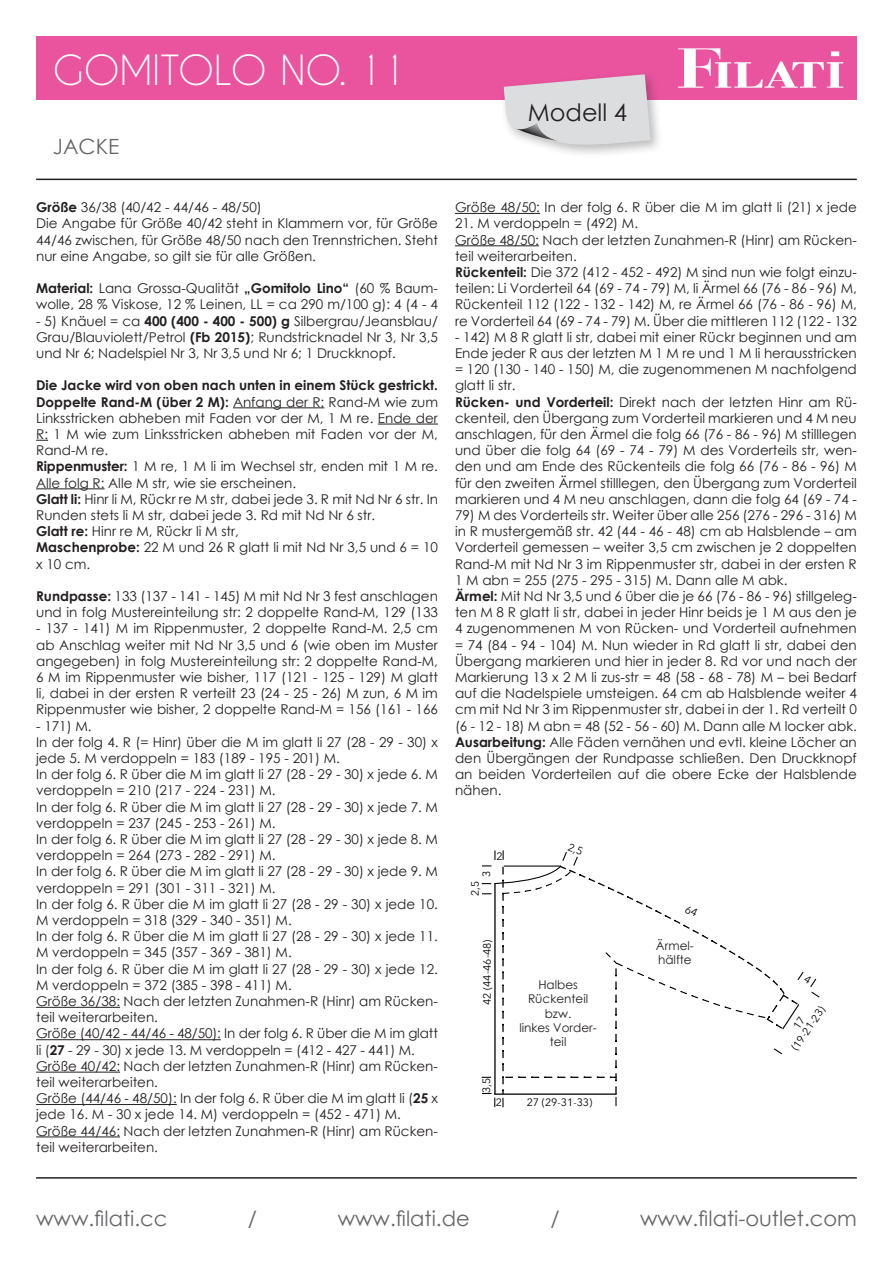
<style>
.page{position:relative;width:893px;height:1263px;background:#fff}
.page>*{position:absolute;margin:0;border:0;box-sizing:border-box;transform-origin:0 0}
.t1{font:39px "Caviar Dreams";color:#fff}
.t2{font:24px "Century Gothic";color:#231f20}
.t3{font:21px "Century Gothic";color:#67676a}
.t4{font:13.5px/16.2px "Century Gothic";color:#231f20}
.t5{font:12px/14.4px "Century Gothic";color:#231f20;text-align:center}
.t6{font:10.65px/10.6px "Avenir Next";color:#000001;text-align:center}
.s1{font-weight:700}
</style>
<div class="page">
<hr style="left:36px;top:1177px;width:821px;height:1px;background:#231f20">
<hr style="left:36px;top:179px;width:821px;height:1px;background:#231f20">
<div style="left:36px;top:36px;width:821px;height:64px;background:#ea549f"></div>
<svg style="left:678px;top:48px;width:165px;height:40px"></svg>
<div style="left:499px;top:70px;width:165px;height:88px;background:#231f20;opacity:.3"></div>
<svg style="left:504px;top:74px;width:147px;height:76px;background:#dcced7"></svg>
<hr style="left:233px;top:407px;width:91px;height:1px;background:#231f20">
<hr style="left:378px;top:424px;width:60px;height:1px;background:#231f20">
<svg style="left:36px;top:440px;width:12px;height:1px"></svg>
<hr style="left:36px;top:488px;width:69px;height:1px;background:#231f20">
<hr style="left:36px;top:1007px;width:84px;height:1px;background:#231f20">
<hr style="left:36px;top:1039px;width:185px;height:1px;background:#231f20">
<hr style="left:36px;top:1072px;width:84px;height:1px;background:#231f20">
<hr style="left:36px;top:1104px;width:141px;height:1px;background:#231f20">
<hr style="left:36px;top:1136px;width:84px;height:1px;background:#231f20">
<hr style="left:455px;top:213px;width:85px;height:1px;background:#231f20">
<hr style="left:455px;top:245px;width:84px;height:1px;background:#231f20">
<svg style="left:482px;top:850px;width:338px;height:257px"></svg>
<h1 class="t1" style="left:53px;top:47px;width:355px">GOMITOLO NO. 11</h1>
<h3 class="t3" style="left:53px;top:131px;width:68px">JACKE</h3>
<h2 class="t2" style="left:528px;top:96px;width:101px">Modell 4</h2>
<p class="t4" style="left:36px;top:199px;width:403px"><span class="s1">Größe</span> 36/38 (40/42 - 44/46 - 48/50)<br>Die Angabe für Größe 40/42 steht in Klammern vor, für Größe 44/46 zwischen, für Größe 48/50 nach den Trennstrichen. Steht nur eine Angabe, so gilt sie für alle Größen.</p>
<p class="t4" style="left:36px;top:280px;width:403px"><span class="s1">Material:</span> Lana Grossa-Qualität <span class="s1">„Gomitolo Lino“</span> (60 % Baum&shy;wolle, 28 % Viskose, 12 % Leinen, LL = ca 290 m/100 g): 4 (4 - 4</p>
<p class="t4" style="left:36px;top:312px;width:403px;text-align:justify">- 5) Knäuel = ca <span class="s1">400 (400 - 400 - 500) g</span> Silbergrau/Jeansblau/ Grau/Blauviolett/Petrol <span class="s1">(Fb 2015)</span>; Rundstricknadel Nr 3, Nr 3,5 und Nr 6; Nadelspiel Nr 3, Nr 3,5 und Nr 6; 1 Druckknopf.</p>
<p class="t4" style="left:36px;top:377px;width:403px"><span class="s1">Die Jacke wird von oben nach unten in einem Stück gestrickt.<br>Doppelte Rand-M (über 2 M):</span> Anfang der R: Rand-M wie zum Linksstricken abheben mit Faden vor der M, 1 M re. Ende der R: 1 M wie zum Linksstricken abheben mit Faden vor der M, Rand-M re.<br><span class="s1">Rippenmuster:</span> 1 M re, 1 M li im Wechsel str, enden mit 1 M re.<br>Alle folg R: Alle M str, wie sie erscheinen.<br><span class="s1">Glatt li:</span> Hinr li M, Rückr re M str, dabei jede 3. R mit Nd Nr 6 str. In Runden stets li M str, dabei jede 3. Rd mit Nd Nr 6 str.<br><span class="s1">Glatt re:</span> Hinr re M, Rückr li M str,<br><span class="s1">Maschenprobe:</span> 22 M und 26 R glatt li mit Nd Nr 3,5 und 6 = 10 x 10 cm.</p>
<p class="t4" style="left:36px;top:588px;width:403px"><span class="s1">Rundpasse:</span> 133 (137 - 141 - 145) M mit Nd Nr 3 fest anschlagen und in folg Mustereinteilung str: 2 doppelte Rand-M, 129 (133</p>
<p class="t4" style="left:36px;top:620px;width:403px;text-align:justify">- 137 - 141) M im Rippenmuster, 2 doppelte Rand-M. 2,5 cm ab Anschlag weiter mit Nd Nr 3,5 und 6 (wie oben im Muster angegeben) in folg Mustereinteilung str: 2 doppelte Rand-M, 6 M im Rippenmuster wie bisher, 117 (121 - 125 - 129) M glatt li, dabei in der ersten R verteilt 23 (24 - 25 - 26) M zun, 6 M im Rippenmuster wie bisher, 2 doppelte Rand-M = 156 (161 - 166</p>
<p class="t4" style="left:36px;top:717px;width:403px">- 171) M.<br>In der folg 4. R (= Hinr) über die M im glatt li 27 (28 - 29 - 30) x jede 5. M verdoppeln = 183 (189 - 195 - 201) M.<br>In der folg 6. R über die M im glatt li 27 (28 - 29 - 30) x jede 6. M verdoppeln = 210 (217 - 224 - 231) M.<br>In der folg 6. R über die M im glatt li 27 (28 - 29 - 30) x jede 7. M verdoppeln = 237 (245 - 253 - 261) M.<br>In der folg 6. R über die M im glatt li 27 (28 - 29 - 30) x jede 8. M verdoppeln = 264 (273 - 282 - 291) M.<br>In der folg 6. R über die M im glatt li 27 (28 - 29 - 30) x jede 9. M verdoppeln = 291 (301 - 311 - 321) M.<br>In der folg 6. R über die M im glatt li 27 (28 - 29 - 30) x jede 10.<br>M verdoppeln = 318 (329 - 340 - 351) M.<br>In der folg 6. R über die M im glatt li 27 (28 - 29 - 30) x jede 11.<br>M verdoppeln = 345 (357 - 369 - 381) M.<br>In der folg 6. R über die M im glatt li 27 (28 - 29 - 30) x jede 12.<br>M verdoppeln = 372 (385 - 398 - 411) M.<br>Größe 36/38: Nach der letzten Zunahmen-R (Hinr) am Rücken&shy;teil weiterarbeiten.<br>Größe (40/42 - 44/46 - 48/50): In der folg 6. R über die M im glatt li (<span class="s1">27</span> - 29 - 30) x jede 13. M verdoppeln = (412 - 427 - 441) M.<br>Größe 40/42: Nach der letzten Zunahmen-R (Hinr) am Rücken&shy;teil weiterarbeiten.<br>Größe (44/46 - 48/50): In der folg 6. R über die M im glatt li (<span class="s1">25</span> x jede 16. M - 30 x jede 14. M) verdoppeln = (452 - 471) M.<br>Größe 44/46: Nach der letzten Zunahmen-R (Hinr) am Rücken&shy;teil weiterarbeiten.</p>
<p class="t4" style="left:455px;top:199px;width:403px">Größe 48/50: In der folg 6. R über die M im glatt li (21) x jede</p>
<p class="t4" style="left:455px;top:215px;width:403px">21. M verdoppeln = (492) M.<br>Größe 48/50: Nach der letzten Zunahmen-R (Hinr) am Rücken&shy;teil weiterarbeiten.<br><span class="s1">Rückenteil:</span> Die 372 (412 - 452 - 492) M sind nun wie folgt einzu&shy;teilen: Li Vorderteil 64 (69 - 74 - 79) M, li Ärmel 66 (76 - 86 - 96) M, Rückenteil 112 (122 - 132 - 142) M, re Ärmel 66 (76 - 86 - 96) M, re Vorderteil 64 (69 - 74 - 79) M. Über die mittleren 112 (122 - 132</p>
<p class="t4" style="left:455px;top:329px;width:403px">- 142) M 8 R glatt li str, dabei mit einer Rückr beginnen und am Ende jeder R aus der letzten M 1 M re und 1 M li herausstricken = 120 (130 - 140 - 150) M, die zugenommenen M nachfolgend glatt li str.<br><span class="s1">Rücken- und Vorderteil:</span> Direkt nach der letzten Hinr am Rü&shy;ckenteil, den Übergang zum Vorderteil markieren und 4 M neu anschlagen, für den Ärmel die folg 66 (76 - 86 - 96) M stilllegen und über die folg 64 (69 - 74 - 79) M des Vorderteils str, wen&shy;den und am Ende des Rückenteils die folg 66 (76 - 86 - 96) M für den zweiten Ärmel stilllegen, den Übergang zum Vorderteil markieren und 4 M neu anschlagen, dann die folg 64 (69 - 74 -</p>
<p class="t4" style="left:455px;top:507px;width:403px">79) M des Vorderteils str. Weiter über alle 256 (276 - 296 - 316) M in R mustergemäß str. 42 (44 - 46 - 48) cm ab Halsblende – am Vorderteil gemessen – weiter 3,5 cm zwischen je 2 doppelten Rand-M mit Nd Nr 3 im Rippenmuster str, dabei in der ersten R 1 M abn = 255 (275 - 295 - 315) M. Dann alle M abk.<br><span class="s1">Ärmel:</span> Mit Nd Nr 3,5 und 6 über die je 66 (76 - 86 - 96) stillgeleg&shy;ten M 8 R glatt li str, dabei in jeder Hinr beids je 1 M aus den je 4 zugenommenen M von Rücken- und Vorderteil aufnehmen = 74 (84 - 94 - 104) M. Nun wieder in Rd glatt li str, dabei den Übergang markieren und hier in jeder 8. Rd vor und nach der Markierung 13 x 2 M li zus-str = 48 (58 - 68 - 78) M – bei Bedarf auf die Nadelspiele umsteigen. 64 cm ab Halsblende weiter 4 cm mit Nd Nr 3 im Rippenmuster str, dabei in der 1. Rd verteilt 0 (6 - 12 - 18) M abn = 48 (52 - 56 - 60) M. Dann alle M locker abk.<br><span class="s1">Ausarbeitung:</span> Alle Fäden vernähen und evtl. kleine Löcher an den Übergängen der Rundpasse schließen. Den Druckknopf an beiden Vorderteilen auf die obere Ecke der Halsblende nähen.</p>
<p class="t6" style="left:496px;top:850px;width:8px">2</p>
<p class="t6" style="left:481px;top:877px;width:8px;rotate:-90deg">3</p>
<p class="t6" style="left:469px;top:896px;width:17px;rotate:-90deg">2,5</p>
<p class="t6" style="left:481px;top:1005px;width:67px;rotate:-90deg">42 (44-46-48)</p>
<p class="t6" style="left:481px;top:1093px;width:17px;rotate:-90deg">3,5</p>
<p class="t6" style="left:496px;top:1096px;width:8px">2</p>
<p class="t5" style="left:519px;top:977px;width:79px">Halbes<br>Rückenteil bzw.<br>linkes Vorder&shy;teil</p>
<p class="t6" style="left:527px;top:1096px;width:67px">27 (29-31-33)</p>
<p class="t5" style="left:656px;top:938px;width:39px;text-align:left">Ärmel&shy;hälfte</p>
<p class="t6" style="left:780px;top:1039px;width:52px;rotate:-55deg">17 (19-21-23)</p>
<h3 class="t3" style="left:36px;top:1204px;width:133px">www.filati.cc</h3>
<h3 class="t3" style="left:248px;top:1204px;width:11px">/</h3>
<h3 class="t3" style="left:338px;top:1204px;width:134px">www.filati.de</h3>
<h3 class="t3" style="left:550px;top:1204px;width:11px">/</h3>
<h3 class="t3" style="left:640px;top:1204px;width:218px">www.filati-outlet.com</h3>
</div>
